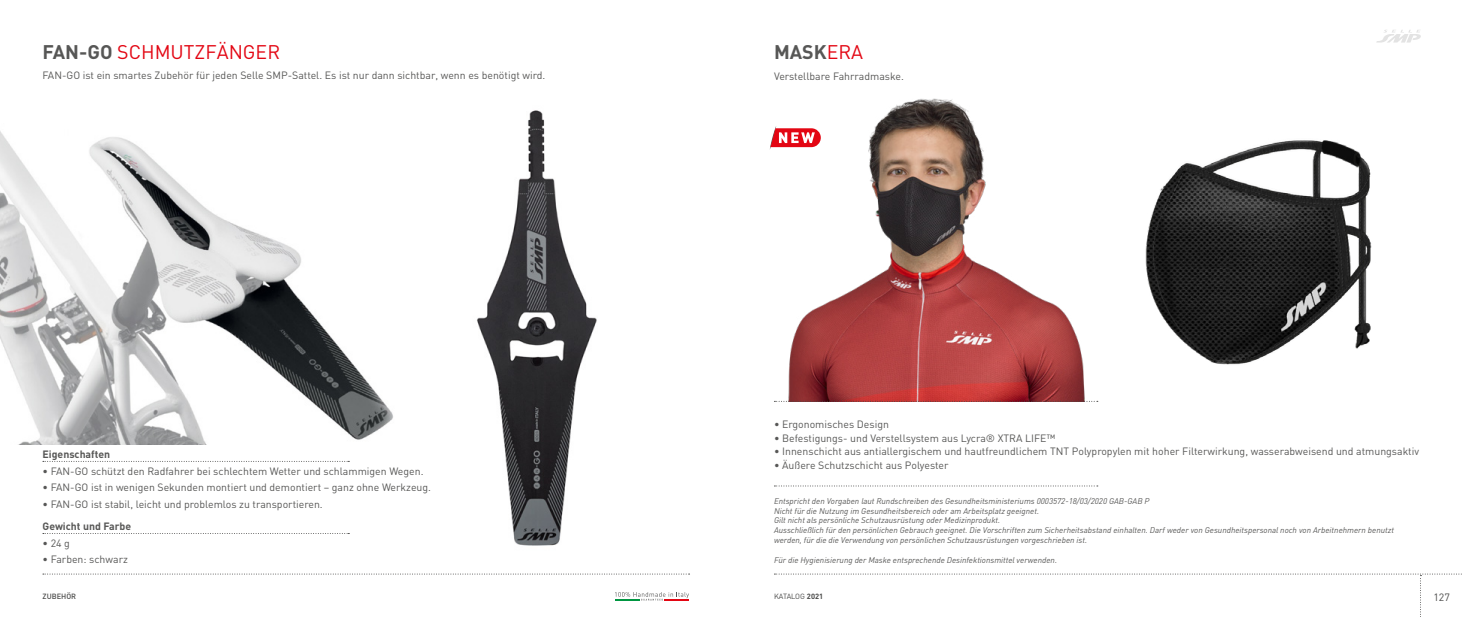
<style>
.page{position:relative;width:1463px;height:617px;background:#fff}
.page>*{position:absolute;margin:0;border:0;box-sizing:border-box;transform-origin:0 0}
.t1{font:19.5px "DIN";color:#e30613}
.t2{font:700 19.5px "DIN";color:#575756}
.t3{font:10.5px "DIN";color:#575756}
.t4{font:700 10.5px "DIN";color:#575756}
.t5{font:10.5px "DIN";color:#4a4a49}
.t6{font:italic 8.25px/9.9px "DIN Pro";color:#575756}
.t7{font:7.5px "DIN";letter-spacing:-.02em;color:#4a4a49}
.t8{font:500 7.5px "DIN";color:#4a4a49}
.s1{font-weight:700;color:#575756}
.s2{font-weight:400;color:#e30613}
.s3{font-weight:700}
</style>
<div class="page">
<svg style="left:774px;top:573px;width:688px;height:44px"></svg>
<svg style="left:43px;top:573px;width:646px;height:1px"></svg>
<img style="left:0;top:131px;width:393px;height:313px">
<img style="left:477px;top:110px;width:120px;height:436px">
<svg style="left:43px;top:461px;width:306px;height:1px"></svg>
<svg style="left:43px;top:533px;width:306px;height:1px"></svg>
<svg style="left:615px;top:592px;width:74px;height:8px"></svg>
<svg style="left:1376px;top:30px;width:45px;height:13px"></svg>
<img style="left:774px;top:98px;width:324px;height:303px">
<svg style="left:774px;top:401px;width:324px;height:1px"></svg>
<svg style="left:774px;top:485px;width:324px;height:1px"></svg>
<svg style="left:770px;top:126px;width:51px;height:24px"></svg>
<img style="left:1145px;top:140px;width:227px;height:225px">
<h1 class="t1" style="left:43px;top:40px;width:239px"><span class="s1">FAN-GO</span> SCHMUTZFÄNGER</h1>
<p class="t3" style="left:43px;top:69px;width:504px">FAN-GO ist ein smartes Zubehör für jeden Selle SMP-Sattel. Es ist nur dann sichtbar, wenn es benötigt wird.</p>
<p class="t4" style="left:43px;top:447px;width:69px">Eigenschaften</p>
<p class="t3" style="left:43px;top:464px;width:382px">• FAN-GO schützt den Radfahrer bei schlechtem Wetter und schlammigen Wegen.</p>
<p class="t3" style="left:43px;top:480px;width:390px">• FAN-GO ist in wenigen Sekunden montiert und demontiert – ganz ohne Werkzeug.</p>
<p class="t3" style="left:43px;top:497px;width:282px">• FAN-GO ist stabil, leicht und problemlos zu transportieren.</p>
<p class="t3" style="left:43px;top:536px;width:29px">• 24 g</p>
<p class="t3" style="left:43px;top:552px;width:87px">• Farben: schwarz</p>
<p class="t4" style="left:43px;top:519px;width:90px">Gewicht und Farbe</p>
<p class="t8" style="left:43px;top:591px;width:35px">ZUBEHÖR</p>
<h1 class="t2" style="left:774px;top:39px;width:91px">MASK<span class="s2">ERA</span></h1>
<p class="t3" style="left:774px;top:69px;width:131px">Verstellbare Fahrradmaske.</p>
<p class="t3" style="left:774px;top:418px;width:116px">• Ergonomisches Design</p>
<p class="t3" style="left:774px;top:431px;width:283px">• Befestigungs- und Verstellsystem aus Lycra® XTRA LIFE™</p>
<p class="t3" style="left:774px;top:445px;width:646px">• Innenschicht aus antiallergischem und hautfreundlichem TNT Polypropylen mit hoher Filterwirkung, wasserabweisend und atmungsaktiv</p>
<p class="t3" style="left:774px;top:458px;width:176px">• Äußere Schutzschicht aus Polyester</p>
<p class="t6" style="left:774px;top:495px;width:621px">Entspricht den Vorgaben laut Rundschreiben des Gesundheitsministeriums 0003572-18/03/2020 GAB-GAB P<br>Nicht für die Nutzung im Gesundheitsbereich oder am Arbeitsplatz geeignet.<br>Gilt nicht als persönliche Schutzausrüstung oder Medizinprodukt.<br>Ausschließlich für den persönlichen Gebrauch geeignet. Die Vorschriften zum Sicherheitsabstand einhalten. Darf weder von Gesundheitspersonal noch von Arbeitnehmern benutzt werden, für die die Verwendung von persönlichen Schutzausrüstungen vorgeschrieben ist.</p>
<p class="t6" style="left:774px;top:554px;width:285px">Für die Hygienisierung der Maske entsprechende Desinfektionsmittel verwenden.</p>
<p class="t7" style="left:774px;top:592px;width:51px">KATALOG <span class="s3">2021</span></p>
<p class="t5" style="left:1433px;top:590px;width:18px">127</p>
</div>
